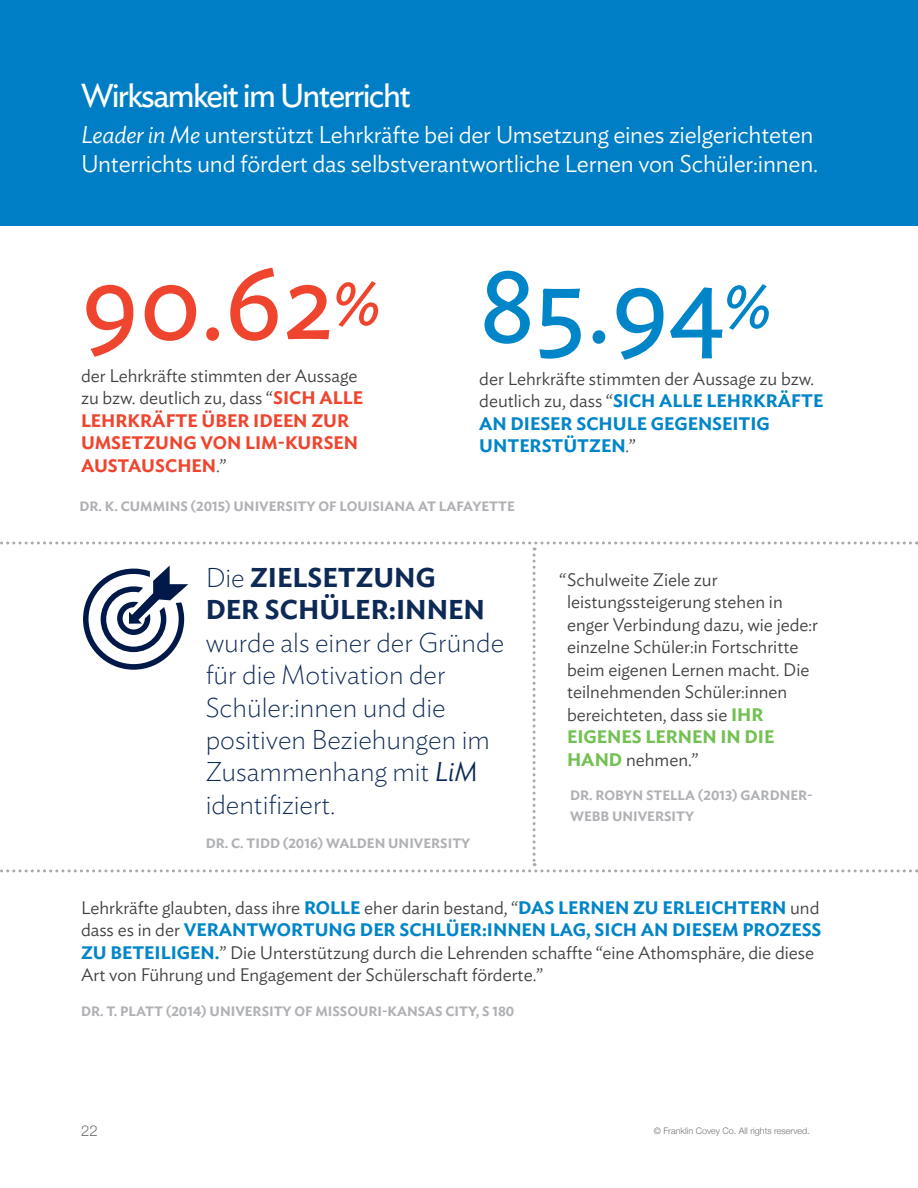
<style>
.page{position:relative;width:918px;height:1188px;background:#fff}
.page>*{position:absolute;margin:0;border:0;box-sizing:border-box;transform-origin:0 0}
.Number_Callout_RED{font:105px "Ideal Sans";color:#ef452e}
.Number_Callout_RED-2{font:105px "Ideal Sans";color:#0085c9}
.HL1{font:33px "Ideal Sans";letter-spacing:-.05em;color:#fff}
.Callout_1_Indigo{font:200 27px/32.4px "Ideal Sans";color:#0d2955}
.HL2{font:300 24px/28.8px "Ideal Sans";letter-spacing:-.01em;color:#fff}
.t1{font:300 18px/22.5px "Ideal Sans";color:#3e3e3f}
.t2{font:600 18px/22.5px "Ideal Sans";color:#ef452e}
.t3{font:300 15px "Helvetica Neue";color:#727376}
.Attribution{font:600 13.5px "Ideal Sans";color:#b0b1b5}
.Attibution_Callout_1{font:600 13.5px/21px "Ideal Sans";color:#b0b1b5}
.t4{font:300 9px "Helvetica Neue";color:#727376}
.s1{font-style:italic}
.s2{font-size:61.2px}
.s3{font-weight:300;color:#3e3e3f}
.s4{font-weight:600;color:#0085c9}
.s5{font-weight:600}
.s6{font-weight:300;font-style:italic}
.s7{font-weight:600;color:#73c053}
</style>
<div class="page">
<div style="left:0;top:0;width:918px;height:226px;background:#007ec5"></div>
<svg style="left:0;top:542px;width:917px;height:330px"></svg>
<p class="HL1" style="left:81px;top:71px;width:331px">Wirksamkeit im Unterricht</p>
<p class="HL2" style="left:81px;top:118px;width:739px"><span class="s1">Leader in Me</span> unterstützt Lehrkräfte bei der Umsetzung eines zielgerichteten<br>Unterrichts und fördert das selbstverantwortliche Lernen von Schüler:innen.</p>
<p class="Number_Callout_RED" style="left:81px;top:223px;width:301px">90.62<span class="s2">%</span></p>
<p class="t2" style="left:81px;top:363px;width:284px"><span class="s3">der Lehrkräfte stimmten der Aussage zu bzw. deutlich zu, dass “</span>SICH ALLE<br>LEHRKRÄFTE ÜBER IDEEN ZUR<br>UMSETZUNG VON LIM-KURSEN<br>AUSTAUSCHEN<span class="s3">.”</span></p>
<p class="Number_Callout_RED-2" style="left:479px;top:226px;width:293px">85.94<span class="s2">%</span></p>
<p class="t1" style="left:479px;top:366px;width:346px">der Lehrkräfte stimmten der Aussage zu bzw. deutlich zu, dass “<span class="s4">SICH ALLE LEHRKRÄFTE<br>AN DIESER SCHULE GEGENSEITIG<br>UNTERSTÜTZEN</span>.”</p>
<p class="Attribution" style="left:80px;top:496px;width:437px">DR. K. CUMMINS (2015) UNIVERSITY OF LOUISIANA AT LAFAYETTE</p>
<p class="Callout_1_Indigo" style="left:206px;top:559px;width:300px">Die <span class="s5">ZIELSETZUNG<br>DER SCHÜLER:INNEN </span>wurde als einer der Gründe für die Motivation der<br>Schüler:innen und die positiven Beziehungen im<br>Zusammenhang mit <span class="s6">LiM </span>identifiziert.</p>
<p class="Attribution" style="left:206px;top:833px;width:266px">DR. C. TIDD (2016) WALDEN UNIVERSITY</p>
<p class="t1" style="left:567px;top:567px;width:253px;text-indent:-8px">“Schulweite Ziele zur leistungssteigerung stehen in enger Verbindung dazu, wie jede:r einzelne Schüler:in Fortschritte beim eigenen Lernen macht. Die teilnehmenden Schüler:innen bereichteten, dass sie <span class="s7">IHR<br>EIGENES LERNEN IN DIE<br>HAND</span> nehmen.”</p>
<p class="Attibution_Callout_1" style="left:570px;top:784px;width:244px">DR. ROBYN STELLA (2013) GARDNER-<br>WEBB UNIVERSITY</p>
<p class="t1" style="left:81px;top:895px;width:742px">Lehrkräfte glaubten, dass ihre <span class="s4">ROLLE</span> eher darin bestand, “<span class="s4">DAS LERNEN ZU ERLEICHTERN</span> und dass es in der <span class="s4">VERANTWORTUNG DER SCHLÜER:INNEN LAG, SICH AN DIESEM PROZESS ZU BETEILIGEN.</span>” Die Unterstützung durch die Lehrenden schaffte “eine Athomsphäre, die diese Art von Führung und Engagement der Schülerschaft förderte.”</p>
<p class="Attribution" style="left:81px;top:1001px;width:435px">DR. T. PLATT (2014) UNIVERSITY OF MISSOURI-KANSAS CITY, S 180</p>
<p class="t3" style="left:81px;top:1118px;width:18px">22</p>
<p class="t4" style="left:654px;top:1124px;width:158px">© Franklin Covey Co. All rights reserved.</p>
</div>
